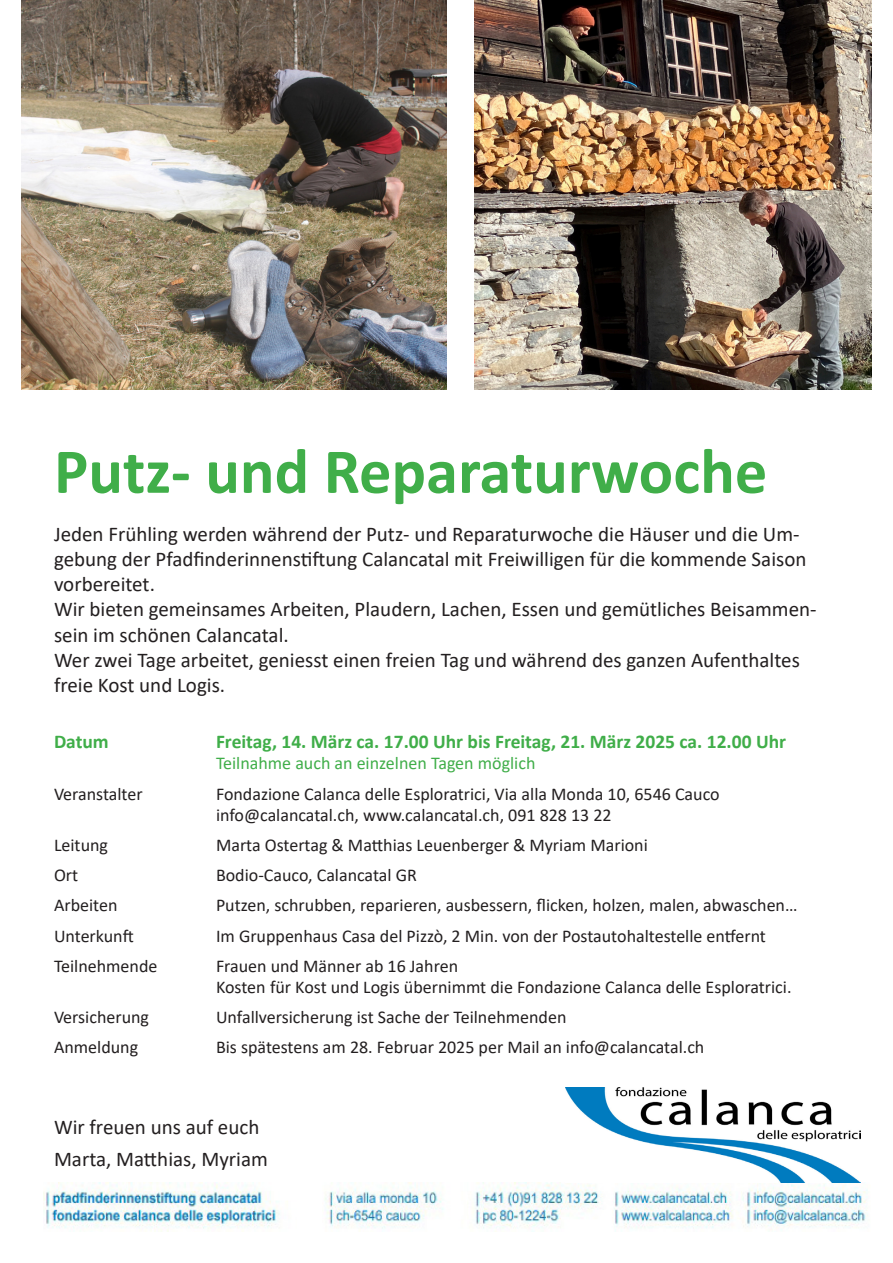
<style>
.page{position:relative;width:893px;height:1263px;background:#fff}
.page>*{position:absolute;margin:0;border:0;box-sizing:border-box;transform-origin:0 0}
.t1{font:700 64.5px "Calibri";color:#40ae49}
.t2{font:21px/25.2px "Calibri";color:#231f20}
.t3{font:700 19.5px "Calibri";color:#40ae49}
.t4{font:18px "Calibri";color:#231f20}
.t5{font:18px "Calibri";color:#40ae49}
</style>
<div class="page">
<img style="left:44px;top:1183px;width:824px;height:48px">
<img style="left:566px;top:1087px;width:294px;height:95px">
<img style="left:21px;top:1px;width:425px;height:388px">
<img style="left:475px;top:0;width:396px;height:389px">
<p class="t1" style="left:54px;top:426px;width:715px">Putz- und Reparaturwoche</p>
<p class="t2" style="left:54px;top:521px;width:754px">Jeden Frühling werden während der Putz- und Reparaturwoche die Häuser und die Um&shy;gebung der Pfadfinderinnenstiftung Calancatal mit Freiwilligen für die kommende Saison vorbereitet.</p>
<p class="t2" style="left:54px;top:596px;width:764px">Wir bieten gemeinsames Arbeiten, Plaudern, Lachen, Essen und gemütliches Beisammen&shy;sein im schönen Calancatal.</p>
<p class="t2" style="left:54px;top:647px;width:747px">Wer zwei Tage arbeitet, geniesst einen freien Tag und während des ganzen Aufenthaltes freie Kost und Logis.</p>
<p class="t3" style="left:54px;top:727px;width:56px">Datum</p>
<p class="t3" style="left:216px;top:727px;width:572px">Freitag, 14. März ca. 17.00 Uhr bis Freitag, 21. März 2025 ca. 12.00 Uhr</p>
<p class="t5" style="left:216px;top:751px;width:321px">Teilnahme auch an einzelnen Tagen möglich</p>
<p class="t4" style="left:54px;top:781px;width:90px">Veranstalter</p>
<p class="t4" style="left:216px;top:781px;width:505px">Fondazione Calanca delle Esploratrici, Via alla Monda 10, 6546 Cauco</p>
<p class="t4" style="left:216px;top:803px;width:397px">info@calancatal.ch, www.calancatal.ch, 091 828 13 22</p>
<p class="t4" style="left:54px;top:833px;width:56px">Leitung</p>
<p class="t4" style="left:216px;top:833px;width:433px">Marta Ostertag &amp; Matthias Leuenberger &amp; Myriam Marioni</p>
<p class="t4" style="left:54px;top:863px;width:26px">Ort</p>
<p class="t4" style="left:216px;top:863px;width:202px">Bodio-Cauco, Calancatal GR</p>
<p class="t4" style="left:54px;top:893px;width:65px">Arbeiten</p>
<p class="t4" style="left:216px;top:893px;width:583px">Putzen, schrubben, reparieren, ausbessern, flicken, holzen, malen, abwaschen…</p>
<p class="t4" style="left:54px;top:923px;width:81px">Unterkunft</p>
<p class="t4" style="left:216px;top:923px;width:551px">Im Gruppenhaus Casa del Pizzò, 2 Min. von der Postautohaltestelle entfernt</p>
<p class="t4" style="left:54px;top:953px;width:105px">Teilnehmende</p>
<p class="t4" style="left:216px;top:953px;width:244px">Frauen und Männer ab 16 Jahren</p>
<p class="t4" style="left:216px;top:975px;width:577px">Kosten für Kost und Logis übernimmt die Fondazione Calanca delle Esploratrici.</p>
<p class="t4" style="left:54px;top:1005px;width:97px">Versicherung</p>
<p class="t4" style="left:216px;top:1005px;width:352px">Unfallversicherung ist Sache der Teilnehmenden</p>
<p class="t4" style="left:54px;top:1035px;width:86px">Anmeldung</p>
<p class="t4" style="left:216px;top:1035px;width:490px">Bis spätestens am 28. Februar 2025 per Mail an info@calancatal.ch</p>
<p class="t2" style="left:54px;top:1114px;width:207px">Wir freuen uns auf euch</p>
<p class="t2" style="left:54px;top:1146px;width:215px">Marta, Matthias, Myriam</p>
</div>
